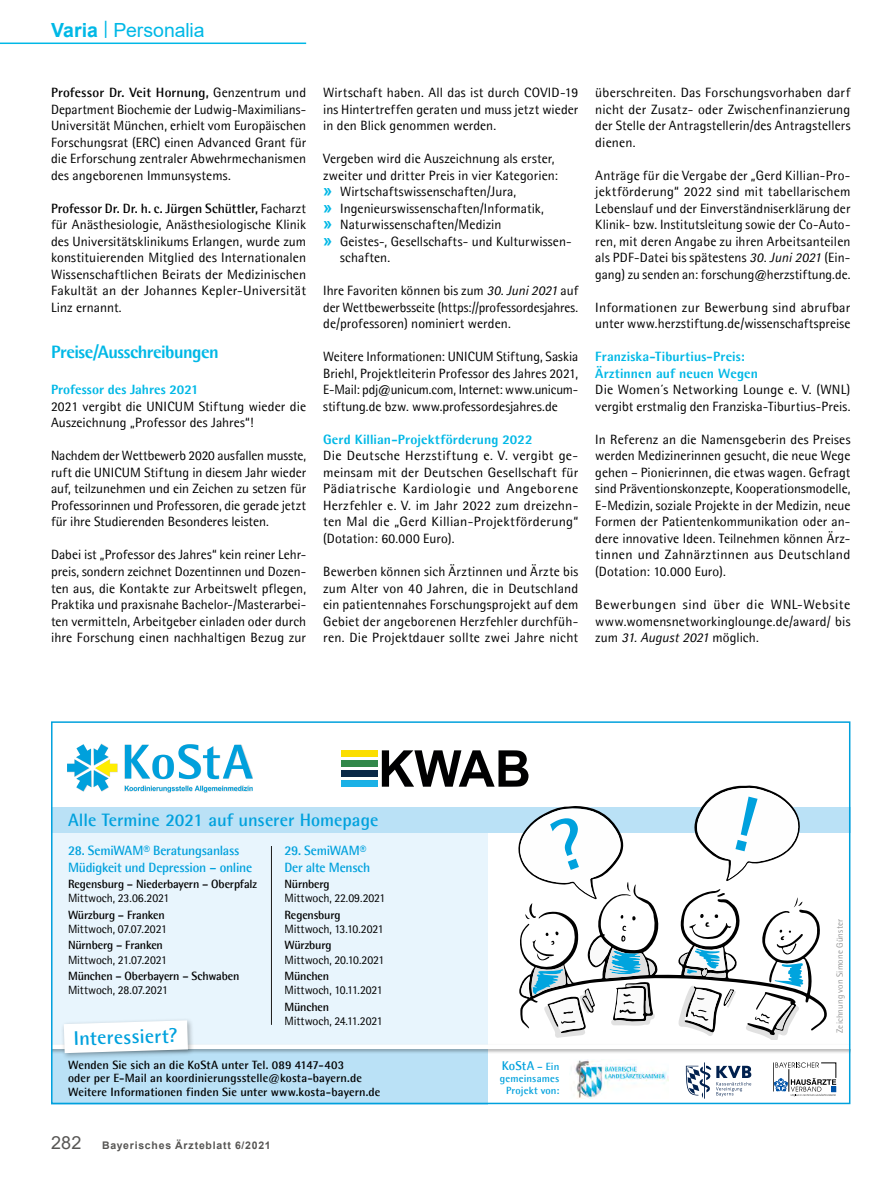
<style>
.page{position:relative;width:893px;height:1191px;background:#fff}
.page>*{position:absolute;margin:0;border:0;box-sizing:border-box;transform-origin:0 0}
.t1{font:700 19.8px "Agfa Rotis Semisans";color:#00a1dd}
.t2{font:19.5px "Arial";letter-spacing:-.005em;color:#00b8e6}
.t3{font:700 18px "Agfa Rotis Semisans";color:#00a1dd}
.t4{font:800 18px "Agfa Rotis Semisans";letter-spacing:-.03em;color:#00b8e6}
.t5{font:13.5px/16.5px "Agfa Rotis Semisans";letter-spacing:.005em;color:#000;text-align:justify}
.t6{font:800 13.5px/16.5px "Agfa Rotis Semisans";letter-spacing:.005em;color:#00b8e6}
.t7{font:700 13.5px/16.4px "Agfa Rotis Semisans";letter-spacing:-.02em;color:#00a1dd}
.t8{font:700 12.75px "Agfa Rotis Semisans";letter-spacing:.005em;color:#00a1dd}
.t9{font:700 12px/13.5px "Agfa Rotis Semisans";color:#000}
.t10{font:12px "Agfa Rotis Semisans";letter-spacing:-.01em;color:#000}
.t11{font:700 10.5px "Arial";letter-spacing:.07em;color:#575654}
.t12{font:700 10.5px/12px "Agfa Rotis Semisans";letter-spacing:.015em;color:#00a1dd;text-align:center}
.t13{font:9px "Agfa Rotis Semisans";letter-spacing:.02em;color:#989898}
.s1{font-weight:700}
.s2{font-family:"Arial";font-weight:700;font-size:16.5px;color:#00b8e6}
.s3{font-style:italic}
.s4{font-size:10.5px}
.s5{font-weight:400;font-size:18px}
</style>
<div class="page">
<hr style="left:0;top:43px;width:306px;height:1px;background:#00b8e6">
<div style="left:51px;top:827px;width:799px;height:277px;background:#e8f5fd"></div>
<div style="left:488px;top:808px;width:362px;height:296px;background:#fff"></div>
<div style="left:51px;top:807px;width:799px;height:26px;background:#bae1f6"></div>
<div style="left:51px;top:1044px;width:799px;height:60px;background:#bae1f6"></div>
<div style="left:488px;top:1044px;width:362px;height:60px;background:#fff"></div>
<hr style="left:271px;top:846px;width:1px;height:178px;background:#1c1c1b">
<div style="left:95px;top:759px;width:23px;height:18px;background:#878686;opacity:.4"></div>
<div style="left:76px;top:770px;width:16px;height:22px;background:#878686;opacity:.4"></div>
<svg style="left:67px;top:744px;width:50px;height:47px"></svg>
<svg style="left:125px;top:744px;width:128px;height:35px"></svg>
<div style="left:125px;top:785px;width:128px;height:8px;background:#878686;opacity:.4"></div>
<svg style="left:125px;top:786px;width:128px;height:6px"></svg>
<img style="left:341px;top:750px;width:36px;height:6px">
<img style="left:341px;top:760px;width:36px;height:6px">
<img style="left:341px;top:770px;width:36px;height:6px">
<img style="left:341px;top:780px;width:36px;height:6px">
<img style="left:382px;top:750px;width:146px;height:36px">
<img style="left:575px;top:1059px;width:93px;height:39px">
<svg style="left:686px;top:1062px;width:65px;height:36px"></svg>
<svg style="left:773px;top:1062px;width:63px;height:34px"></svg>
<div style="left:51px;top:1043px;width:799px;height:10px;background:#000;opacity:.3"></div>
<div style="left:51px;top:1044px;width:799px;height:5px;background:#fff"></div>
<svg style="left:655px;top:889px;width:172px;height:141px"></svg>
<svg style="left:717px;top:893px;width:8px;height:3px"></svg>
<svg style="left:689px;top:914px;width:42px;height:25px"></svg>
<svg style="left:794px;top:897px;width:8px;height:10px"></svg>
<svg style="left:745px;top:963px;width:59px;height:77px"></svg>
<svg style="left:777px;top:929px;width:26px;height:25px"></svg>
<svg style="left:679px;top:946px;width:56px;height:32px"></svg>
<svg style="left:678px;top:985px;width:58px;height:51px"></svg>
<div style="left:61px;top:1017px;width:134px;height:43px;background:#000;opacity:.3"></div>
<svg style="left:64px;top:1020px;width:124px;height:33px"></svg>
<div style="left:51px;top:721px;width:799px;height:383px;border:2px solid #00a1dd"></div>
<svg style="left:518px;top:806px;width:137px;height:232px"></svg>
<svg style="left:694px;top:785px;width:106px;height:96px"></svg>
<h2 class="t2" style="left:51px;top:16px;width:155px"><span class="s1">Varia</span> <sup>|</sup> Personalia</h2>
<p class="t5" style="left:51px;top:84px;width:257px"><span class="s1">Professor Dr. Veit Hornung,</span> Genzentrum und Department Biochemie der Ludwig-Maximilians-Universität München, erhielt vom Europäischen Forschungsrat (ERC) einen Advanced Grant für die Erforschung zentraler Abwehrmechanismen des angeborenen Immunsystems.</p>
<p class="t5" style="left:51px;top:200px;width:257px"><span class="s1">Professor Dr. Dr. h. c. Jürgen Schüttler,</span> Facharzt für Anästhesiologie, Anästhesiologische Klinik des Universitätsklinikums Erlangen, wurde zum konstituierenden Mitglied des Internationalen Wissenschaftlichen Beirats der Medizinischen Fakultät an der Johannes Kepler-Universität Linz ernannt.</p>
<h3 class="t4" style="left:51px;top:341px;width:169px">Preise/Ausschreibungen</h3>
<p class="t6" style="left:51px;top:381px;width:149px">Professor des Jahres 2021</p>
<p class="t5" style="left:51px;top:398px;width:257px">2021 vergibt die UNICUM Stiftung wieder die<br>Auszeichnung „Professor des Jahres“!</p>
<p class="t5" style="left:51px;top:447px;width:257px">Nachdem der Wettbewerb 2020 ausfallen musste, ruft die UNICUM Stiftung in diesem Jahr wieder auf, teilzunehmen und ein Zeichen zu setzen für Professorinnen und Professoren, die gerade jetzt für ihre Studierenden Besonderes leisten.</p>
<p class="t5" style="left:51px;top:546px;width:257px">Dabei ist „Professor des Jahres“ kein reiner Lehr&shy;preis, sondern zeichnet Dozentinnen und Dozen&shy;ten aus, die Kontakte zur Arbeitswelt pflegen, Praktika und praxisnahe Bachelor-/Masterarbei&shy;ten vermitteln, Arbeitgeber einladen oder durch ihre Forschung einen nachhaltigen Bezug zur</p>
<p class="t5" style="left:323px;top:84px;width:257px">Wirtschaft haben. All das ist durch COVID-19 ins Hintertreffen geraten und muss jetzt wieder in den Blick genommen werden.</p>
<p class="t5" style="left:323px;top:150px;width:233px">Vergeben wird die Auszeichnung als erster,</p>
<p class="t5" style="left:323px;top:167px;width:236px">zweiter und dritter Preis in vier Kategorien:</p>
<p class="t5" style="left:323px;top:183px;width:195px"><span class="s2">»</span> Wirtschaftswissenschaften/Jura,</p>
<p class="t5" style="left:323px;top:200px;width:222px"><span class="s2">»</span> Ingenieurswissenschaften/Informatik,</p>
<p class="t5" style="left:323px;top:216px;width:180px"><span class="s2">»</span> Naturwissenschaften/Medizin</p>
<p class="t5" style="left:323px;top:233px;width:250px"><span class="s2">»</span> Geistes-, Gesellschafts- und Kulturwissen-</p>
<p class="t5" style="left:340px;top:249px;width:51px">schaften.</p>
<p class="t5" style="left:323px;top:282px;width:257px">Ihre Favoriten können bis zum <span class="s3">30. Juni 2021</span> auf der Wettbewerbsseite (https://professordesjahres. de/professoren) nominiert werden.</p>
<p class="t5" style="left:323px;top:348px;width:257px">Weitere Informationen: UNICUM Stiftung, Saskia Briehl, Projektleiterin Professor des Jahres 2021, E-Mail: pdj@unicum.com, Internet: www.unicum&shy;stiftung.de bzw. www.professordesjahres.de</p>
<p class="t6" style="left:323px;top:431px;width:211px">Gerd Killian-Projektförderung 2022</p>
<p class="t5" style="left:323px;top:447px;width:257px">Die Deutsche Herzstiftung e. V. vergibt ge&shy;meinsam mit der Deutschen Gesellschaft für Pädiatrische Kardiologie und Angeborene Herzfehler e. V. im Jahr 2022 zum dreizehn&shy;ten Mal die „Gerd Killian-Projektförderung“ (Dotation: 60.000 Euro).</p>
<p class="t5" style="left:323px;top:563px;width:257px">Bewerben können sich Ärztinnen und Ärzte bis zum Alter von 40 Jahren, die in Deutschland ein patientennahes Forschungsprojekt auf dem Gebiet der angeborenen Herzfehler durchfüh&shy;ren. Die Projektdauer sollte zwei Jahre nicht</p>
<p class="t5" style="left:595px;top:84px;width:257px">überschreiten. Das Forschungsvorhaben darf nicht der Zusatz- oder Zwischenfinanzierung der Stelle der Antragstellerin/des Antragstellers dienen.</p>
<p class="t5" style="left:595px;top:167px;width:257px">Anträge für die Vergabe der „Gerd Killian-Pro&shy;jektförderung“ 2022 sind mit tabellarischem Lebenslauf und der Einverständniserklärung der Klinik- bzw. Institutsleitung sowie der Co-Auto&shy;ren, mit deren Angabe zu ihren Arbeitsanteilen als PDF-Datei bis spätestens <span class="s3">30. Juni 2021</span> (Ein&shy;gang) zu senden an: forschung@herzstiftung.de.</p>
<p class="t5" style="left:595px;top:299px;width:257px">Informationen zur Bewerbung sind abrufbar unter www.herzstiftung.de/wissenschaftspreise</p>
<p class="t6" style="left:595px;top:348px;width:164px">Franziska-Tiburtius-Preis:<br>Ärztinnen auf neuen Wegen</p>
<p class="t5" style="left:595px;top:381px;width:257px">Die Women´s Networking Lounge e. V. (WNL) vergibt erstmalig den Franziska-Tiburtius-Preis.</p>
<p class="t5" style="left:595px;top:431px;width:257px">In Referenz an die Namensgeberin des Preises werden Medizinerinnen gesucht, die neue Wege gehen – Pionierinnen, die etwas wagen. Gefragt sind Präventionskonzepte, Kooperationsmodelle, E-Medizin, soziale Projekte in der Medizin, neue Formen der Patientenkommunikation oder an&shy;dere innovative Ideen. Teilnehmen können Ärz&shy;tinnen und Zahnärztinnen aus Deutschland (Dotation: 10.000 Euro).</p>
<p class="t5" style="left:595px;top:596px;width:257px">Bewerbungen sind über die WNL-Website www.womensnetworkinglounge.de/award/ bis zum <span class="s3">31. August 2021</span> möglich.</p>
<h3 class="t3" style="left:68px;top:809px;width:312px">Alle Termine 2021 auf unserer Homepage</h3>
<p class="t7" style="left:68px;top:842px;width:186px">28. SemiWAM® Beratungsanlass<br>Müdigkeit und Depression – online</p>
<p class="t9" style="left:68px;top:877px;width:190px">Regensburg – Niederbayern – Oberpfalz</p>
<p class="t10" style="left:68px;top:891px;width:103px">Mittwoch, 23.06.2021</p>
<p class="t9" style="left:68px;top:907px;width:98px">Würzburg – Franken</p>
<p class="t10" style="left:68px;top:921px;width:100px">Mittwoch, 07.07.2021</p>
<p class="t9" style="left:68px;top:938px;width:96px">Nürnberg – Franken</p>
<p class="t10" style="left:68px;top:952px;width:101px">Mittwoch, 21.07.2021</p>
<p class="t9" style="left:68px;top:969px;width:173px">München – Oberbayern – Schwaben</p>
<p class="t10" style="left:68px;top:983px;width:101px">Mittwoch, 28.07.2021</p>
<p class="t7" style="left:284px;top:842px;width:87px">29. SemiWAM®<br>Der alte Mensch</p>
<p class="t9" style="left:284px;top:877px;width:47px">Nürnberg</p>
<p class="t10" style="left:284px;top:891px;width:103px">Mittwoch, 22.09.2021</p>
<p class="t9" style="left:284px;top:907px;width:58px">Regensburg</p>
<p class="t10" style="left:284px;top:921px;width:101px">Mittwoch, 13.10.2021</p>
<p class="t9" style="left:284px;top:938px;width:49px">Würzburg</p>
<p class="t10" style="left:284px;top:952px;width:101px">Mittwoch, 20.10.2021</p>
<p class="t9" style="left:284px;top:969px;width:46px">München</p>
<p class="t10" style="left:284px;top:983px;width:100px">Mittwoch, 10.11.2021</p>
<p class="t9" style="left:284px;top:999px;width:46px">München</p>
<p class="t10" style="left:284px;top:1013px;width:100px">Mittwoch, 24.11.2021</p>
<p class="t9" style="left:68px;top:1057px;width:314px">Wenden Sie sich an die KoStA unter Tel. 089 4147-403<br>oder per E-Mail an koordinierungsstelle@kosta-bayern.de<br>Weitere Informationen finden Sie unter www.kosta-bayern.de</p>
<p class="t8" style="left:502px;top:1057px;width:59px">KoStA <span class="s4">– Ein</span></p>
<h1 class="t1" style="left:73px;top:1026px;width:106px;rotate:-2deg">Interessiert?</h1>
<p class="t12" style="left:500px;top:1071px;width:61px">gemeinsames<br>Projekt von:</p>
<p class="t11" style="left:51px;top:1137px;width:221px"><span class="s5">282</span> Bayerisches Ärzteblatt 6/2021</p>
<p class="t13" style="left:835px;top:1033px;width:115px;rotate:-90deg">Zeichnung von Simone Günster</p>
</div>
